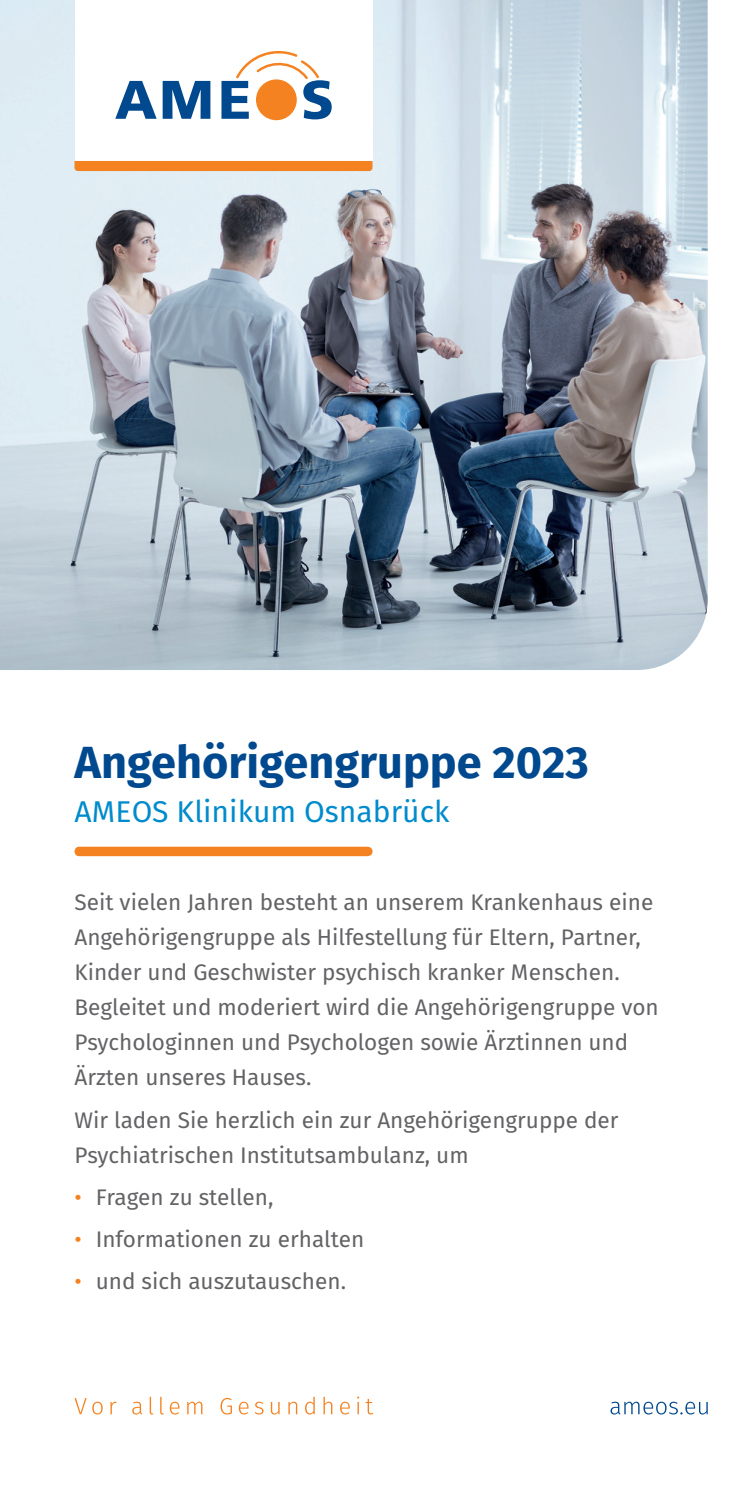
<style>
.page{position:relative;width:745px;height:1489px;background:#fff}
.page>*{position:absolute;margin:0;border:0;box-sizing:border-box;transform-origin:0 0}
.t1{font:700 45px "Fira Sans";color:#01498e}
.t2{font:30px "Fira Sans";color:#008bcc}
.t3{font:22.5px/35px "Fira Sans";color:#636366}
.s1{color:#f58220}
</style>
<div class="page">
<img style="left:0;top:0;width:707px;height:670px">
<div style="left:74px;top:0;width:298px;height:161px;background:#fff"></div>
<svg style="left:115px;top:81px;width:41px;height:38px"></svg>
<svg style="left:162px;top:81px;width:48px;height:38px"></svg>
<svg style="left:221px;top:51px;width:110px;height:68px"></svg>
<div style="left:256px;top:79px;width:40px;height:41px;background:#f58220;border-radius:50%"></div>
<div style="left:74px;top:161px;width:298px;height:10px;background:#f58220"></div>
<div style="left:74px;top:846px;width:298px;height:10px;background:#f58220;border-radius:5px"></div>
<svg style="left:74px;top:1398px;width:29px;height:16px"></svg>
<svg style="left:110px;top:1401px;width:6px;height:13px"></svg>
<svg style="left:132px;top:1401px;width:10px;height:13px"></svg>
<svg style="left:150px;top:1396px;width:3px;height:18px"></svg>
<svg style="left:160px;top:1396px;width:4px;height:18px"></svg>
<svg style="left:170px;top:1401px;width:9px;height:13px"></svg>
<svg style="left:187px;top:1401px;width:15px;height:13px"></svg>
<svg style="left:220px;top:1397px;width:12px;height:17px"></svg>
<svg style="left:239px;top:1401px;width:9px;height:13px"></svg>
<svg style="left:254px;top:1401px;width:9px;height:13px"></svg>
<svg style="left:271px;top:1401px;width:8px;height:13px"></svg>
<svg style="left:288px;top:1401px;width:9px;height:13px"></svg>
<svg style="left:305px;top:1396px;width:9px;height:18px"></svg>
<svg style="left:323px;top:1396px;width:9px;height:18px"></svg>
<svg style="left:340px;top:1401px;width:9px;height:13px"></svg>
<svg style="left:357px;top:1396px;width:2px;height:18px"></svg>
<svg style="left:365px;top:1398px;width:8px;height:16px"></svg>
<svg style="left:610px;top:1401px;width:97px;height:13px"></svg>
<h1 class="t1" style="left:74px;top:731px;width:515px">Angehörigengruppe 2023</h1>
<h2 class="t2" style="left:74px;top:790px;width:376px">AMEOS Klinikum Osnabrück</h2>
<p class="t3" style="left:74px;top:884px;width:585px">Seit vielen Jahren besteht an unserem Krankenhaus eine Angehörigengruppe als Hilfestellung für Eltern, Partner, Kinder und Geschwister psychisch kranker Menschen.<br>Begleitet und moderiert wird die Angehörigengruppe von Psychologinnen und Psychologen sowie Ärztinnen und Ärzten unseres Hauses.</p>
<p class="t3" style="left:74px;top:1102px;width:545px">Wir laden Sie herzlich ein zur Angehörigengruppe der<br>Psychiatrischen Institutsambulanz, um</p>
<p class="t3" style="left:74px;top:1179px;width:200px"><span class="s1">•</span> Fragen zu stellen,</p>
<p class="t3" style="left:74px;top:1221px;width:291px"><span class="s1">•</span> Informationen zu erhalten</p>
<p class="t3" style="left:74px;top:1263px;width:273px"><span class="s1">•</span> und sich auszutauschen.</p>
</div>
